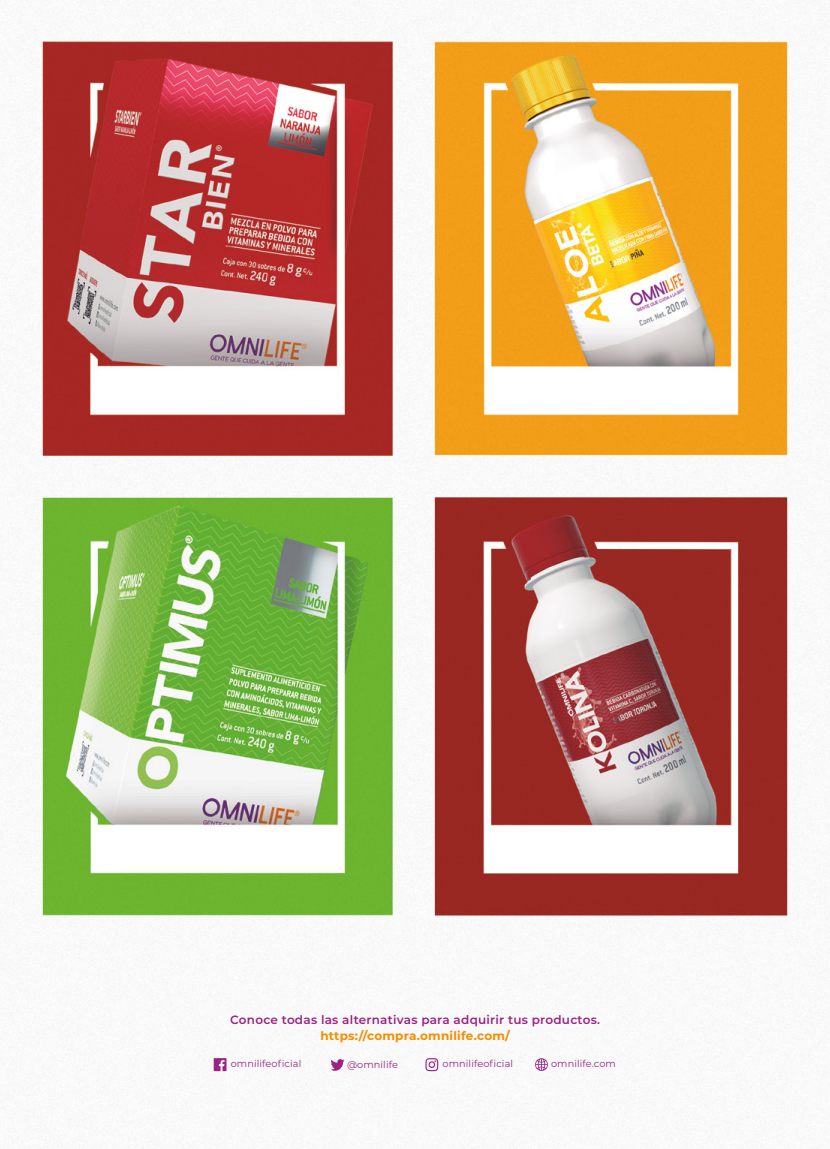
<style>
.page{position:relative;width:830px;height:1149px;background:#fff}
.page>*{position:absolute;margin:0;border:0;box-sizing:border-box;transform-origin:0 0}
.t1{font:600 12px "Montserrat";letter-spacing:.02em;color:#9a2383}
.t2{font:700 12px "Montserrat";letter-spacing:.02em;color:#f38e00}
.t3{font:9.75px "Montserrat";letter-spacing:.01em;color:#9a2383}
</style>
<div class="page">
<img style="left:0;top:0;width:829px;height:1148px">
<svg style="left:213px;top:1057px;width:13px;height:13px"></svg>
<svg style="left:330px;top:1058px;width:14px;height:12px"></svg>
<svg style="left:425px;top:1057px;width:13px;height:13px"></svg>
<svg style="left:534px;top:1057px;width:14px;height:14px"></svg>
<p class="t1" style="left:230px;top:1010px;width:371px">Conoce todas las alternativas para adquirir tus productos.</p>
<p class="t2" style="left:320px;top:1026px;width:191px">https://compra.omnilife.com/</p>
<p class="t3" style="left:231px;top:1056px;width:72px">omnilifeoficial</p>
<p class="t3" style="left:347px;top:1057px;width:52px">@omnilife</p>
<p class="t3" style="left:442px;top:1056px;width:72px">omnilifeoficial</p>
<p class="t3" style="left:550px;top:1056px;width:66px">omnilife.com</p>
</div>
